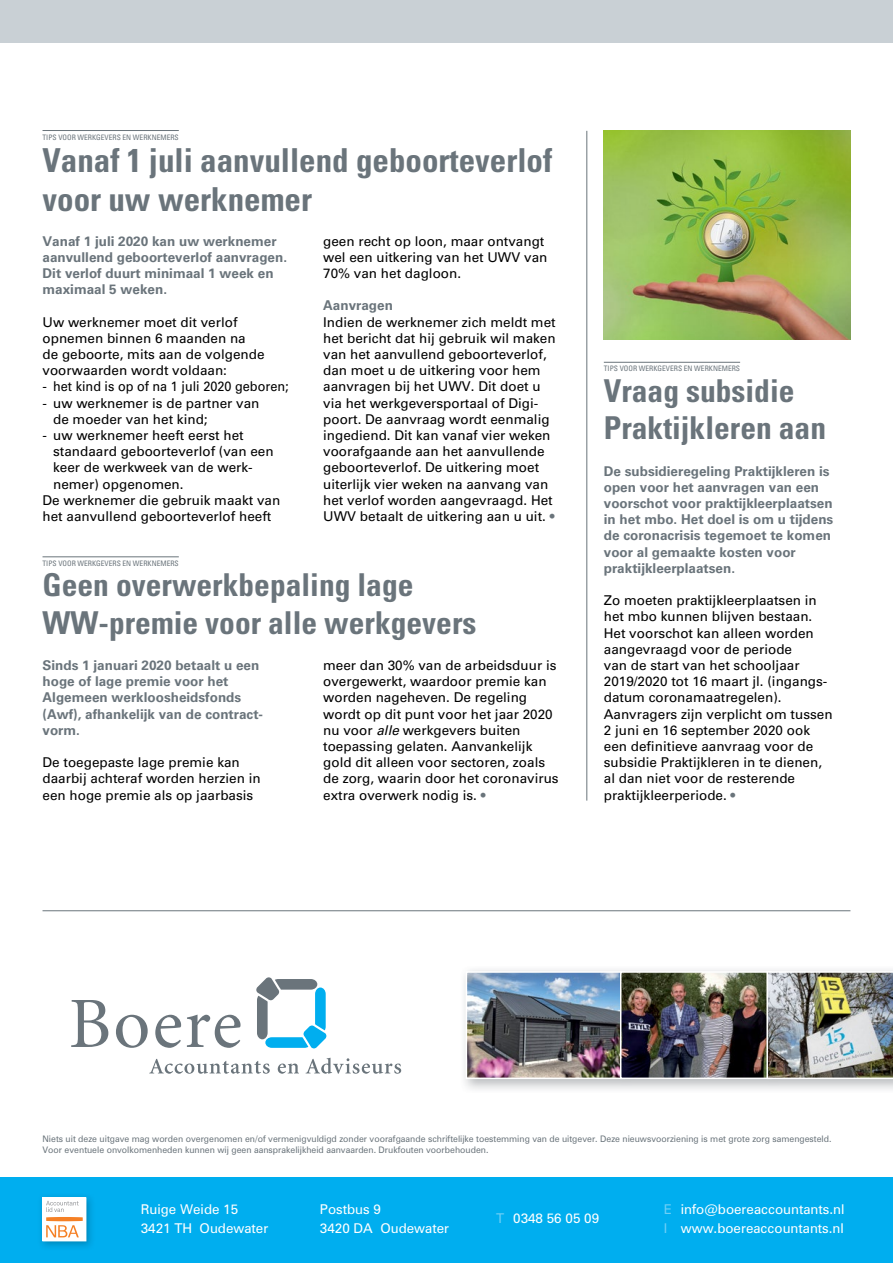
<style>
.page{position:relative;width:893px;height:1263px;background:#fff}
.page>*{position:absolute;margin:0;border:0;box-sizing:border-box;transform-origin:0 0}
.t1{font:700 condensed 33px/39.6px "Univers LT Std";color:#6a747b}
.t2{font:700 condensed 31.5px/37.8px "Univers LT Std";color:#6a747b}
.t3{font:13.5px/16.2px "Univers LT Std";color:#000}
.t4{font:700 13.5px/16.2px "Univers LT Std";color:#6a747b}
.t5{font:13.5px/19.5px "Zurich BT";color:#fff}
.t6{font:9px/10.8px "Zurich BT";color:#6a747b}
.t7{font:condensed 7.5px "Univers LT Std";color:#6a747b}
.s1{color:#6a747b}
.s2{font-style:italic}
.s3{color:#6dcff6}
</style>
<div class="page">
<hr style="left:43px;top:910px;width:807px;height:1px;background:#6a747b">
<div style="left:0;top:1178px;width:893px;height:85px;background:#00aeef"></div>
<svg style="left:149px;top:1059px;width:121px;height:15px"></svg>
<svg style="left:278px;top:1063px;width:21px;height:11px"></svg>
<svg style="left:306px;top:1058px;width:95px;height:16px"></svg>
<svg style="left:71px;top:1000px;width:37px;height:47px"></svg>
<svg style="left:116px;top:1015px;width:32px;height:33px"></svg>
<svg style="left:155px;top:1015px;width:26px;height:33px"></svg>
<svg style="left:187px;top:1014px;width:54px;height:34px"></svg>
<svg style="left:256px;top:977px;width:70px;height:71px"></svg>
<div style="left:0;top:0;width:893px;height:43px;background:#c9d0d5"></div>
<img style="left:41px;top:1196px;width:51px;height:51px">
<div style="left:43px;top:1198px;width:43px;height:43px;background:#fff"></div>
<div style="left:43px;top:1197px;width:43px;height:44px;border:1px solid #fff"></div>
<svg style="left:46px;top:1201px;width:37px;height:36px"></svg>
<img style="left:469px;top:974px;width:151px;height:102px">
<div style="left:466px;top:971px;width:159px;height:108px;border:2px solid #fff"></div>
<img style="left:623px;top:974px;width:143px;height:102px">
<div style="left:620px;top:971px;width:152px;height:108px;border:2px solid #fff"></div>
<img style="left:766px;top:971px;width:127px;height:108px">
<hr style="left:43px;top:556px;width:136px;height:1px;background:#6a747b">
<hr style="left:43px;top:130px;width:136px;height:1px;background:#6a747b">
<hr style="left:604px;top:362px;width:136px;height:1px;background:#6a747b">
<hr style="left:586px;top:131px;width:1px;height:670px;background:#6a747b">
<img style="left:604px;top:131px;width:246px;height:209px">
<p class="t7" style="left:43px;top:132px;width:138px">TIPS VOOR WERKGEVERS EN WERKNEMERS</p>
<h1 class="t1" style="left:43px;top:140px;width:511px">Vanaf 1 juli aanvullend geboorteverlof voor uw werknemer</h1>
<p class="t4" style="left:43px;top:233px;width:246px">Vanaf 1 juli 2020 kan uw werknemer aanvullend geboorteverlof aanvragen.<br>Dit verlof duurt minimaal 1 week en maximaal 5 weken.</p>
<p class="t3" style="left:43px;top:314px;width:224px">Uw werknemer moet dit verlof opnemen binnen 6 maanden na de geboorte, mits aan de volgende voorwaarden wordt voldaan:</p>
<p class="t3" style="left:43px;top:379px;width:248px">- het kind is op of na 1 juli 2020 geboren;</p>
<p class="t3" style="left:53px;top:395px;width:208px;text-indent:-11px">- uw werknemer is de partner van de moeder van het kind;</p>
<p class="t3" style="left:43px;top:427px;width:203px">- uw werknemer heeft eerst het</p>
<p class="t3" style="left:53px;top:443px;width:222px">standaard geboorteverlof (van een</p>
<p class="t3" style="left:53px;top:460px;width:201px">keer de werkweek van de werk-</p>
<p class="t3" style="left:53px;top:476px;width:132px">nemer) opgenomen.</p>
<p class="t3" style="left:43px;top:492px;width:239px">De werknemer die gebruik maakt van</p>
<p class="t3" style="left:43px;top:508px;width:230px">het aanvullend geboorteverlof heeft</p>
<p class="t3" style="left:323px;top:233px;width:226px">geen recht op loon, maar ontvangt wel een uitkering van het UWV van<br>70% van het dagloon.</p>
<p class="t4" style="left:323px;top:298px;width:71px">Aanvragen</p>
<p class="t3" style="left:323px;top:314px;width:234px">Indien de werknemer zich meldt met het bericht dat hij gebruik wil maken van het aanvullend geboorteverlof, dan moet u de uitkering voor hem aanvragen bij het UWV. Dit doet u via het werkgeversportaal of Digi&shy;poort. De aanvraag wordt eenmalig ingediend. Dit kan vanaf vier weken voorafgaande aan het aanvullende geboorteverlof. De uitkering moet uiterlijk vier weken na aanvang van het verlof worden aangevraagd. Het UWV betaalt de uitkering aan u uit. <span class="s1">•</span></p>
<p class="t7" style="left:43px;top:558px;width:138px">TIPS VOOR WERKGEVERS EN WERKNEMERS</p>
<h2 class="t2" style="left:43px;top:566px;width:435px">Geen overwerkbepaling lage<br>WW-premie voor alle werkgevers</h2>
<p class="t4" style="left:43px;top:657px;width:222px">Sinds 1 januari 2020 betaalt u een hoge of lage premie voor het<br>Algemeen werkloosheidsfonds (Awf), afhankelijk van de contract&shy;vorm.</p>
<p class="t3" style="left:43px;top:754px;width:220px">De toegepaste lage premie kan daarbij achteraf worden herzien in een hoge premie als op jaarbasis</p>
<p class="t3" style="left:323px;top:657px;width:237px">meer dan 30% van de arbeidsduur is overgewerkt, waardoor premie kan worden nageheven. De regeling wordt op dit punt voor het jaar 2020 nu voor <span class="s2">alle</span> werkgevers buiten toepassing gelaten. Aanvankelijk gold dit alleen voor sectoren, zoals de zorg, waarin door het coronavirus extra overwerk nodig is. <span class="s1">•</span></p>
<p class="t7" style="left:604px;top:364px;width:138px">TIPS VOOR WERKGEVERS EN WERKNEMERS</p>
<h2 class="t2" style="left:604px;top:371px;width:224px">Vraag subsidie<br>Praktijkleren aan</h2>
<p class="t4" style="left:604px;top:463px;width:231px">De subsidieregeling Praktijkleren is open voor het aanvragen van een voorschot voor praktijkleerplaatsen in het mbo. Het doel is om u tijdens de coronacrisis tegemoet te komen voor al gemaakte kosten voor praktijkleerplaatsen.</p>
<p class="t3" style="left:604px;top:592px;width:230px">Zo moeten praktijkleerplaatsen in het mbo kunnen blijven bestaan.<br>Het voorschot kan alleen worden aangevraagd voor de periode<br>van de start van het schooljaar<br>2019/2020 tot 16 maart jl. (ingangs&shy;datum coronamaatregelen).<br>Aanvragers zijn verplicht om tussen<br>2 juni en 16 september 2020 ook een definitieve aanvraag voor de subsidie Praktijkleren in te dienen, al dan niet voor de resterende praktijkleerperiode. <span class="s1">•</span></p>
<p class="t6" style="left:43px;top:1133px;width:791px">Niets uit deze uitgave mag worden overgenomen en/of vermenigvuldigd zonder voorafgaande schriftelijke toestemming van de uitgever. Deze nieuwsvoorziening is met grote zorg samengesteld.<br>Voor eventuele onvolkomenheden kunnen wij geen aansprakelijkheid aanvaarden. Drukfouten voorbehouden.</p>
<p class="t5" style="left:141px;top:1199px;width:129px">Ruige Weide 15<br>3421 TH Oudewater</p>
<p class="t5" style="left:320px;top:1199px;width:131px">Postbus 9<br>3420 DA Oudewater</p>
<p class="t5" style="left:664px;top:1199px;width:182px"><span class="s3">E</span> info@boereaccountants.nl<br><span class="s3">I</span> www.boereaccountants.nl</p>
<p class="t5" style="left:496px;top:1208px;width:104px"><span class="s3">T</span> 0348 56 05 09</p>
</div>
